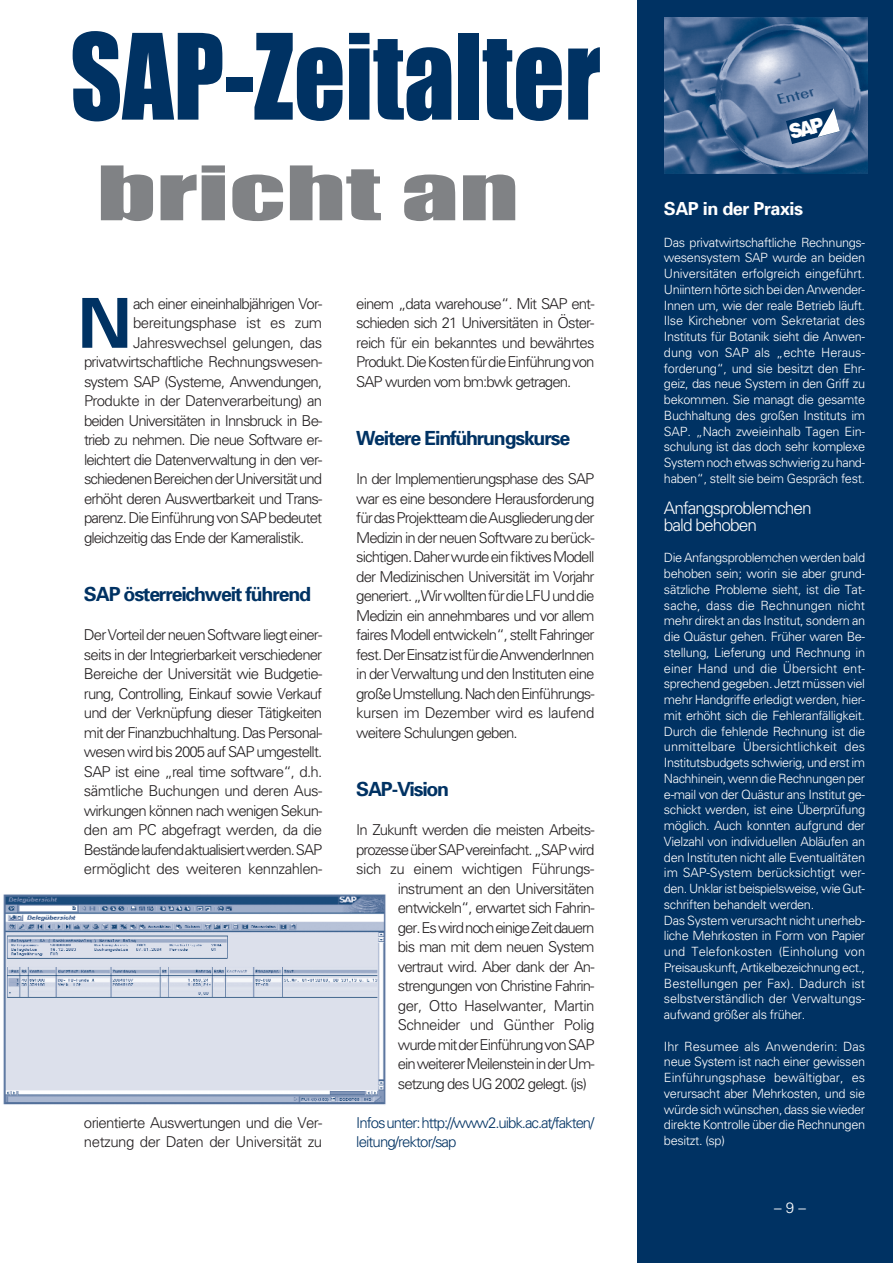
<style>
.page{position:relative;width:893px;height:1263px;background:#fff}
.page>*{position:absolute;margin:0;border:0;box-sizing:border-box;transform-origin:0 0}
.t1{font:109.8px "Impact";color:#003263;scale:.92 1}
.t2{font:69.3px "Impact";color:#808285;scale:1.65 1}
.t3{font:700 69px "Univers";color:#003263}
.t4{font:700 19.5px "Univers";letter-spacing:-.06em;color:#003263}
.t5{font:700 18px "Univers";letter-spacing:-.03em;color:#fff}
.t6{font:300 17.25px/17.2px "Univers";letter-spacing:-.055em;color:#fff}
.t7{font:300 15px/19.5px "Univers";letter-spacing:-.06em;color:#231f20;text-align:justify}
.t8{font:300 15px "Univers";letter-spacing:-.035em;color:#231f20}
.t9{font:300 15px/19.5px "Univers";letter-spacing:-.07em;color:#003263}
.t10{font:300 15px "Univers";letter-spacing:-.04em;color:#231f20}
.t11{font:300 15px "Univers";color:#fff}
.t12{font:300 12.75px/15.8px "Univers";letter-spacing:-.03em;color:#fff;text-align:justify}
</style>
<div class="page">
<div style="left:637px;top:0;width:255px;height:1263px;background:#003263"></div>
<img style="left:3px;top:894px;width:383px;height:211px">
<img style="left:664px;top:17px;width:203px;height:157px">
<svg style="left:785px;top:108px;width:54px;height:36px"></svg>
<h1 class="t1" style="left:70px;top:41px;width:578px">SAP-Zeitalter</h1>
<h2 class="t2" style="left:97px;top:171px;width:257px">bricht an</h2>
<p class="t7" style="left:133px;top:295px;width:191px">ach einer eineinhalbjährigen Vor-</p>
<p class="t8" style="left:133px;top:317px;width:191px">bereitungsphase ist es zum</p>
<p class="t8" style="left:133px;top:337px;width:191px">Jahreswechsel gelungen, das</p>
<p class="t7" style="left:84px;top:354px;width:240px">privatwirtschaftliche Rechnungswesen-</p>
<p class="t7" style="left:84px;top:373px;width:240px">system SAP (Systeme, Anwendungen,</p>
<p class="t10" style="left:84px;top:395px;width:240px">Produkte in der Datenverarbeitung) an</p>
<p class="t7" style="left:84px;top:412px;width:240px">beiden Universitäten in Innsbruck in Be-</p>
<p class="t7" style="left:84px;top:432px;width:240px">trieb zu nehmen. Die neue Software er-</p>
<p class="t7" style="left:84px;top:451px;width:240px">leichtert die Datenverwaltung in den ver-</p>
<p class="t7" style="left:84px;top:471px;width:240px">schiedenen Bereichen der Universität und</p>
<p class="t7" style="left:84px;top:490px;width:240px">erhöht deren Auswertbarkeit und Trans-</p>
<p class="t7" style="left:84px;top:510px;width:240px">parenz. Die Einführung von SAP bedeutet</p>
<p class="t7" style="left:84px;top:529px;width:222px">gleichzeitig das Ende der Kameralistik.</p>
<h3 class="t3" style="left:78px;top:298px;width:55px">N</h3>
<h3 class="t4" style="left:84px;top:587px;width:228px">SAP österreichweit führend</h3>
<p class="t7" style="left:84px;top:627px;width:240px">Der Vorteil der neuen Software liegt einer&shy;seits in der Integrierbarkeit verschiedener Bereiche der Universität wie Budgetie&shy;rung, Controlling, Einkauf sowie Verkauf und der Verknüpfung dieser Tätigkeiten mit der Finanzbuchhaltung. Das Personal&shy;wesen wird bis 2005 auf SAP umgestellt.<br>SAP ist eine „real time software“, d.h. sämtliche Buchungen und deren Aus&shy;wirkungen können nach wenigen Sekun&shy;den am PC abgefragt werden, da die Bestände laufend aktualisiert werden. SAP ermöglicht des weiteren kennzahlen-</p>
<p class="t7" style="left:84px;top:1114px;width:240px">orientierte Auswertungen und die Ver&shy;netzung der Daten der Universität zu</p>
<p class="t7" style="left:356px;top:295px;width:240px">einem „data warehouse“. Mit SAP ent&shy;schieden sich 21 Universitäten in Öster&shy;reich für ein bekanntes und bewährtes Produkt. Die Kosten für die Einführung von SAP wurden vom bm:bwk getragen.</p>
<h3 class="t4" style="left:356px;top:431px;width:215px">Weitere Einführungskurse</h3>
<p class="t7" style="left:356px;top:471px;width:240px">In der Implementierungsphase des SAP war es eine besondere Herausforderung für das Projektteam die Ausgliederung der Medizin in der neuen Software zu berück&shy;sichtigen. Daher wurde ein fiktives Modell der Medizinischen Universität im Vorjahr generiert. „Wir wollten für die LFU und die Medizin ein annehmbares und vor allem faires Modell entwickeln“, stellt Fahringer fest. Der Einsatz ist für die AnwenderInnen in der Verwaltung und den Instituten eine große Umstellung. Nach den Einführungs&shy;kursen im Dezember wird es laufend weitere Schulungen geben.</p>
<h3 class="t4" style="left:356px;top:782px;width:94px">SAP-Vision</h3>
<p class="t7" style="left:356px;top:822px;width:240px">In Zukunft werden die meisten Arbeits-</p>
<p class="t7" style="left:356px;top:841px;width:240px">prozesse über SAP vereinfacht. „SAP wird</p>
<p class="t8" style="left:356px;top:863px;width:240px">sich zu einem wichtigen Führungs-</p>
<p class="t7" style="left:398px;top:880px;width:198px">instrument an den Universitäten</p>
<p class="t7" style="left:398px;top:900px;width:198px">entwickeln“, erwartet sich Fahrin-</p>
<p class="t7" style="left:398px;top:919px;width:198px">ger. Es wird noch einige Zeit dauern</p>
<p class="t7" style="left:398px;top:939px;width:198px">bis man mit dem neuen System</p>
<p class="t7" style="left:398px;top:958px;width:198px">vertraut wird. Aber dank der An-</p>
<p class="t7" style="left:398px;top:978px;width:198px">strengungen von Christine Fahrin-</p>
<p class="t8" style="left:398px;top:1000px;width:198px">ger, Otto Haselwanter, Martin</p>
<p class="t8" style="left:398px;top:1019px;width:198px">Schneider und Günther Polig</p>
<p class="t7" style="left:398px;top:1036px;width:198px">wurde mit der Einführung von SAP</p>
<p class="t7" style="left:398px;top:1056px;width:198px">ein weiterer Meilenstein in der Um-</p>
<p class="t7" style="left:398px;top:1075px;width:191px">setzung des UG 2002 gelegt. (js)</p>
<p class="t9" style="left:356px;top:1114px;width:240px">Infos unter: http://www2.uibk.ac.at/fakten/ leitung/rektor/sap</p>
<p class="t5" style="left:664px;top:202px;width:141px">SAP in der Praxis</p>
<p class="t12" style="left:664px;top:235px;width:203px">Das privatwirtschaftliche Rechnungs&shy;wesensystem SAP wurde an beiden Universitäten erfolgreich eingeführt.<br>Uniintern hörte sich bei den Anwender-Innen um, wie der reale Betrieb läuft.<br>Ilse Kirchebner vom Sekretariat des Instituts für Botanik sieht die Anwen&shy;dung von SAP als „echte Heraus&shy;forderung“, und sie besitzt den Ehr&shy;geiz, das neue System in den Griff zu bekommen. Sie managt die gesamte Buchhaltung des großen Instituts im SAP. „Nach zweieinhalb Tagen Ein&shy;schulung ist das doch sehr komplexe System noch etwas schwierig zu hand&shy;haben“, stellt sie beim Gespräch fest.</p>
<p class="t6" style="left:664px;top:500px;width:149px">Anfangsproblemchen bald behoben</p>
<p class="t12" style="left:664px;top:551px;width:203px;text-align:left">Die Anfangsproblemchen werden bald behoben sein; worin sie aber grund&shy;sätzliche Probleme sieht, ist die Tat&shy;sache, dass die Rechnungen nicht mehr direkt an das Institut, sondern an die Quästur gehen. Früher waren Be&shy;stellung, Lieferung und Rechnung in einer Hand und die Übersicht ent&shy;sprechend gegeben. Jetzt müssen viel mehr Handgriffe erledigt werden, hier&shy;mit erhöht sich die Fehleranfälligkeit.<br>Durch die fehlende Rechnung ist die unmittelbare Übersichtlichkeit des Institutsbudgets schwierig, und erst im Nachhinein, wenn die Rechnungen per e-mail von der Quästur ans Institut ge&shy;schickt werden, ist eine Überprüfung möglich. Auch konnten aufgrund der Vielzahl von individuellen Abläufen an den Instituten nicht alle Eventualitäten im SAP-System berücksichtigt wer&shy;den. Unklar ist beispielsweise, wie Gut&shy;schriften behandelt werden.<br>Das System verursacht nicht unerheb&shy;liche Mehrkosten in Form von Papier und Telefonkosten (Einholung von Preisauskunft, Artikelbezeichnung ect., Bestellungen per Fax). Dadurch ist selbstverständlich der Verwaltungs&shy;aufwand größer als früher.</p>
<p class="t12" style="left:664px;top:1039px;width:203px">Ihr Resumee als Anwenderin: Das neue System ist nach einer gewissen Einführungsphase bewältigbar, es verursacht aber Mehrkosten, und sie würde sich wünschen, dass sie wieder direkte Kontrolle über die Rechnungen besitzt. (sp)</p>
<p class="t11" style="left:774px;top:1202px;width:33px">– 9 –</p>
</div>
